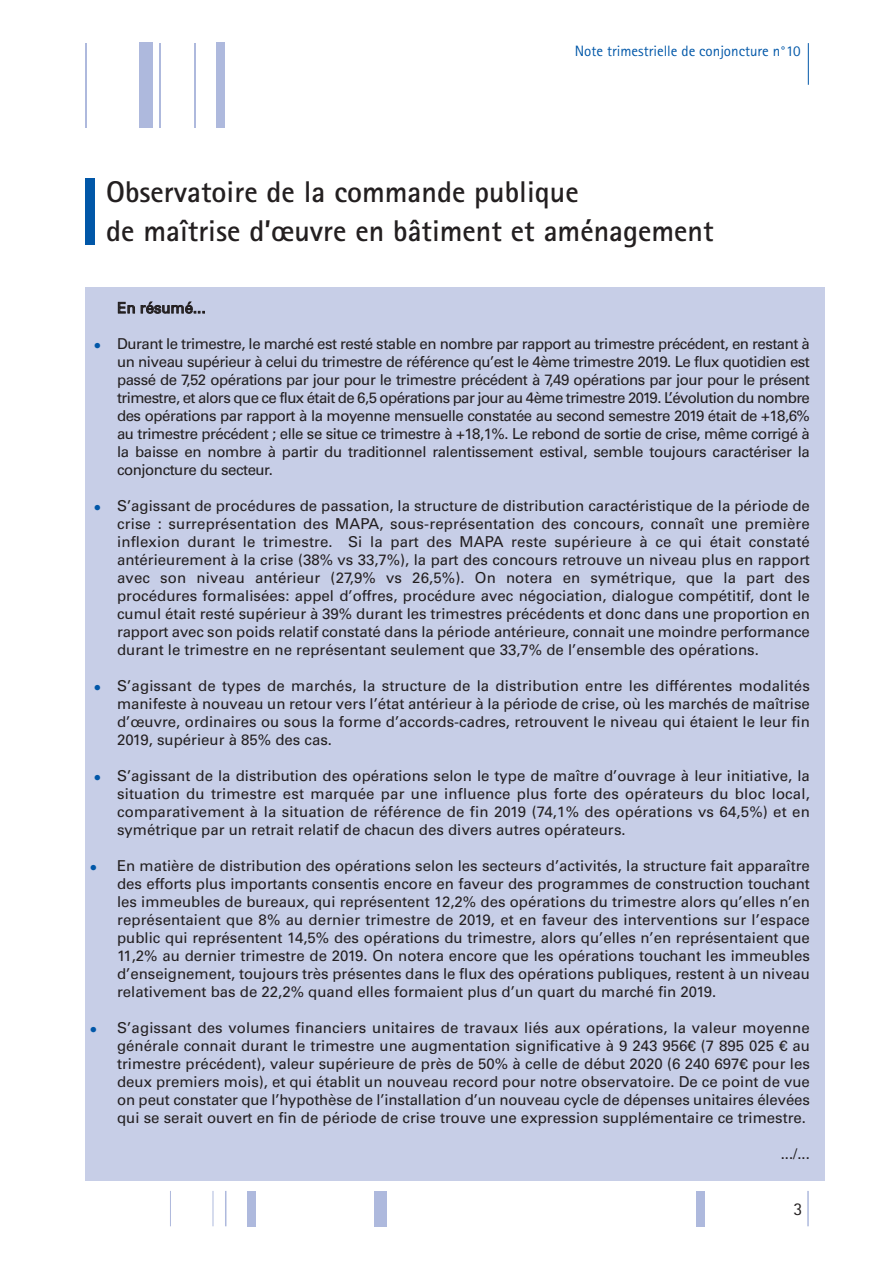
<style>
.page{position:relative;width:893px;height:1263px;background:#fff}
.page>*{position:absolute;margin:0;border:0;box-sizing:border-box;transform-origin:0 0}
.t1{font:700 30px/38.7px "Agfa Rotis Sans Serif";color:#231f20}
.t2{font:18px "Agfa Rotis Sans Serif";color:#231f20}
.t3{font:15px/18px "Univers LT";color:#231f20;text-align:justify}
.t4{font:15px "Agfa Rotis Sans Serif";color:#0157a8}
.t5{font:15px "Univers LT";color:#0157a8}
</style>
<div class="page">
<hr style="left:808px;top:43px;width:1px;height:42px;background:#0157a8">
<div style="left:85px;top:179px;width:9px;height:66px;background:#0157a8"></div>
<div style="left:102px;top:288px;width:723px;height:893px;background:#c7cee7"></div>
<div style="left:85px;top:288px;width:25px;height:893px;background:#c7cee7"></div>
<div style="left:139px;top:43px;width:14px;height:85px;background:#aeb9dd"></div>
<div style="left:216px;top:43px;width:9px;height:85px;background:#aeb9dd"></div>
<hr style="left:85px;top:43px;width:2px;height:85px;background:#aeb9dd">
<hr style="left:160px;top:43px;width:1px;height:85px;background:#aeb9dd">
<hr style="left:194px;top:43px;width:2px;height:85px;background:#aeb9dd">
<div style="left:696px;top:1191px;width:8px;height:35px;background:#aeb9dd"></div>
<hr style="left:807px;top:1191px;width:2px;height:35px;background:#aeb9dd">
<div style="left:375px;top:1191px;width:12px;height:35px;background:#aeb9dd"></div>
<div style="left:247px;top:1191px;width:8px;height:35px;background:#aeb9dd"></div>
<hr style="left:170px;top:1191px;width:1px;height:35px;background:#aeb9dd">
<hr style="left:213px;top:1191px;width:1px;height:35px;background:#aeb9dd">
<hr style="left:225px;top:1191px;width:1px;height:35px;background:#aeb9dd">
<p class="t4" style="left:575px;top:42px;width:227px">Note trimestrielle de conjoncture n°10</p>
<h1 class="t1" style="left:106px;top:173px;width:609px">Observatoire de la commande publique<br>de maîtrise d’œuvre en bâtiment et aménagement</h1>
<p class="t5" style="left:95px;top:337px;width:7px">•</p>
<p class="t5" style="left:95px;top:499px;width:7px">•</p>
<p class="t5" style="left:95px;top:679px;width:7px">•</p>
<p class="t5" style="left:95px;top:769px;width:7px">•</p>
<p class="t5" style="left:91px;top:859px;width:7px">•</p>
<p class="t5" style="left:91px;top:1021px;width:7px">•</p>
<p class="t3" style="left:117px;top:299px;width:90px">En résumé...</p>
<p class="t3" style="left:117px;top:335px;width:694px">Durant le trimestre, le marché est resté stable en nombre par rapport au trimestre précédent, en restant à un niveau supérieur à celui du trimestre de référence qu’est le 4ème trimestre 2019. Le flux quotidien est passé de 7,52 opérations par jour pour le trimestre précédent à 7,49 opérations par jour pour le présent trimestre, et alors que ce flux était de 6,5 opérations par jour au 4ème trimestre 2019. L’évolution du nombre des opérations par rapport à la moyenne mensuelle constatée au second semestre 2019 était de +18,6% au trimestre précédent ; elle se situe ce trimestre à +18,1%. Le rebond de sortie de crise, même corrigé à la baisse en nombre à partir du traditionnel ralentissement estival, semble toujours caractériser la conjoncture du secteur.</p>
<p class="t3" style="left:117px;top:497px;width:694px">S’agissant de procédures de passation, la structure de distribution caractéristique de la période de crise : surreprésentation des MAPA, sous-représentation des concours, connaît une première inflexion durant le trimestre. Si la part des MAPA reste supérieure à ce qui était constaté antérieurement à la crise (38% vs 33,7%), la part des concours retrouve un niveau plus en rapport avec son niveau antérieur (27,9% vs 26,5%). On notera en symétrique, que la part des procédures formalisées: appel d’offres, procédure avec négociation, dialogue compétitif, dont le cumul était resté supérieur à 39% durant les trimestres précédents et donc dans une proportion en rapport avec son poids relatif constaté dans la période antérieure, connait une moindre performance durant le trimestre en ne représentant seulement que 33,7% de l’ensemble des opérations.</p>
<p class="t3" style="left:117px;top:677px;width:694px">S’agissant de types de marchés, la structure de la distribution entre les différentes modalités manifeste à nouveau un retour vers l’état antérieur à la période de crise, où les marchés de maîtrise d’œuvre, ordinaires ou sous la forme d’accords-cadres, retrouvent le niveau qui étaient le leur fin 2019, supérieur à 85% des cas.</p>
<p class="t3" style="left:117px;top:767px;width:694px">S’agissant de la distribution des opérations selon le type de maître d’ouvrage à leur initiative, la situation du trimestre est marquée par une influence plus forte des opérateurs du bloc local, comparativement à la situation de référence de fin 2019 (74,1% des opérations vs 64,5%) et en symétrique par un retrait relatif de chacun des divers autres opérateurs.</p>
<p class="t3" style="left:117px;top:857px;width:694px">En matière de distribution des opérations selon les secteurs d’activités, la structure fait apparaître des efforts plus importants consentis encore en faveur des programmes de construction touchant les immeubles de bureaux, qui représentent 12,2% des opérations du trimestre alors qu’elles n’en représentaient que 8% au dernier trimestre de 2019, et en faveur des interventions sur l’espace public qui représentent 14,5% des opérations du trimestre, alors qu’elles n’en représentaient que 11,2% au dernier trimestre de 2019. On notera encore que les opérations touchant les immeubles d’enseignement, toujours très présentes dans le flux des opérations publiques, restent à un niveau relativement bas de 22,2% quand elles formaient plus d’un quart du marché fin 2019.</p>
<p class="t3" style="left:117px;top:1019px;width:694px">S’agissant des volumes financiers unitaires de travaux liés aux opérations, la valeur moyenne générale connait durant le trimestre une augmentation significative à 9 243 956€ (7 895 025 € au trimestre précédent), valeur supérieure de près de 50% à celle de début 2020 (6 240 697€ pour les deux premiers mois), et qui établit un nouveau record pour notre observatoire. De ce point de vue on peut constater que l’hypothèse de l’installation d’un nouveau cycle de dépenses unitaires élevées qui se serait ouvert en fin de période de crise trouve une expression supplémentaire ce trimestre.</p>
<p class="t3" style="left:781px;top:1145px;width:31px">.../...</p>
<p class="t2" style="left:794px;top:1199px;width:10px">3</p>
</div>
